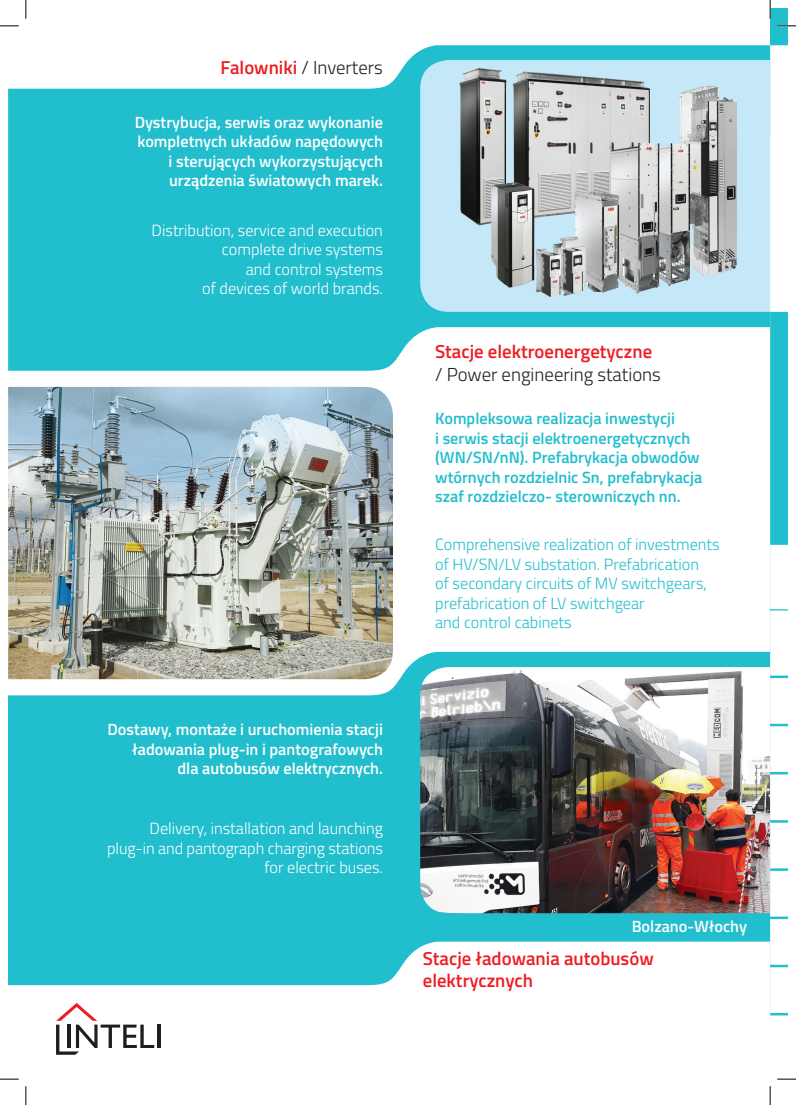
<style>
.page{position:relative;width:796px;height:1105px;background:#fff}
.page>*{position:absolute;margin:0;border:0;box-sizing:border-box;transform-origin:0 0}
.t1{font:600 18.75px/22.5px "Titillium Web";color:#ee1d23}
.t2{font:300 18.75px "Titillium Web";color:#231f20}
.t3{font:600 16.25px/19.5px "Titillium Web";color:#fff;text-align:right}
.t4{font:300 16.25px/19.5px "Titillium Web";color:#fff;text-align:right}
.t5{font:600 16.25px/19.5px "Titillium Web";color:#21bece}
.t6{font:300 16.25px/19.5px "Titillium Web";color:#21bece}
.s1{font-weight:600;color:#ee1d23}
</style>
<div class="page">
<div style="left:770px;top:8px;width:18px;height:124px;background:#21bece"></div>
<svg style="left:8px;top:45px;width:761px;height:280px;background:#40c7d4"></svg>
<svg style="left:8px;top:325px;width:761px;height:62px"></svg>
<div style="left:8px;top:651px;width:761px;height:288px;background:#21bece"></div>
<svg style="left:8px;top:939px;width:761px;height:141px"></svg>
<img style="left:420px;top:60px;width:349px;height:252px">
<img style="left:420px;top:666px;width:349px;height:246px">
<img style="left:8px;top:387px;width:385px;height:292px">
<hr style="left:157px;top:1024px;width:3px;height:23px;background:#201d1e">
<svg style="left:56px;top:1002px;width:98px;height:52px"></svg>
<svg style="left:0;top:25px;width:19px;height:2px"></svg>
<svg style="left:777px;top:25px;width:19px;height:2px"></svg>
<svg style="left:0;top:1077px;width:19px;height:2px"></svg>
<svg style="left:25px;top:0;width:2px;height:19px"></svg>
<svg style="left:25px;top:1086px;width:2px;height:18px"></svg>
<svg style="left:769px;top:0;width:2px;height:19px"></svg>
<svg style="left:769px;top:45px;width:27px;height:1059px"></svg>
<p class="t2" style="left:221px;top:53px;width:164px"><span class="s1">Falowniki</span> / Inverters</p>
<p class="t3" style="left:135px;top:111px;width:250px">Dystrybucja, serwis oraz wykonanie kompletnych układów napędowych i sterujących wykorzystujących urządzenia światowych marek.</p>
<p class="t4" style="left:152px;top:219px;width:233px">Distribution, service and execution complete drive systems<br>and control systems<br>of devices of world brands.</p>
<p class="t3" style="left:108px;top:718px;width:277px">Dostawy, montaże i uruchomienia stacji ładowania plug-in i pantografowych dla autobusów elektrycznych.</p>
<p class="t4" style="left:107px;top:817px;width:277px">Delivery, installation and launching plug-in and pantograph charging stations for electric buses.</p>
<p class="t1" style="left:435px;top:339px;width:218px">Stacje elektroenergetyczne</p>
<p class="t2" style="left:435px;top:360px;width:227px">/ Power engineering stations</p>
<p class="t5" style="left:435px;top:408px;width:269px">Kompleksowa realizacja inwestycji<br>i serwis stacji elektroenergetycznych (WN/SN/nN). Prefabrykacja obwodów wtórnych rozdzielnic Sn, prefabrykacja szaf rozdzielczo- sterowniczych nn.</p>
<p class="t6" style="left:435px;top:533px;width:286px">Comprehensive realization of investments of HV/SN/LV substation. Prefabrication<br>of secondary circuits of MV switchgears, prefabrication of LV switchgear<br>and control cabinets</p>
<p class="t3" style="left:631px;top:915px;width:117px">Bolzano-Włochy</p>
<p class="t1" style="left:423px;top:945px;width:232px">Stacje ładowania autobusów elektrycznych</p>
</div>
